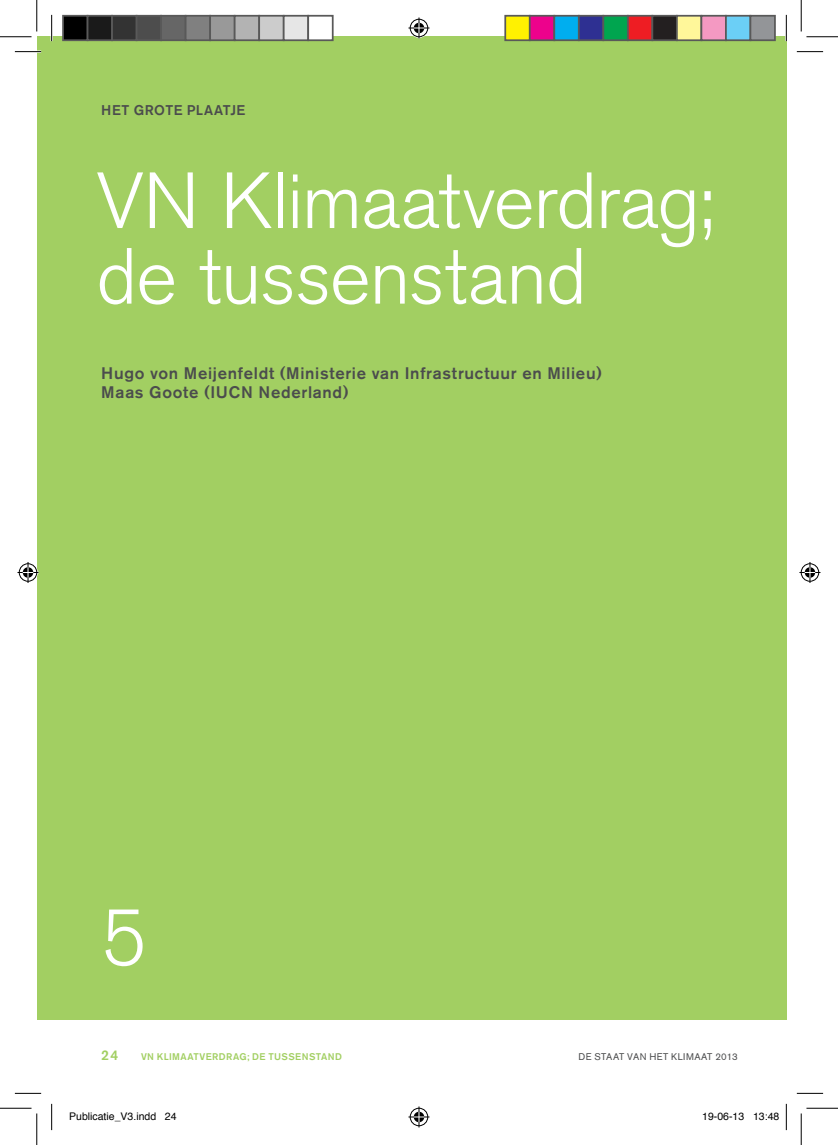
<style>
.page{position:relative;width:838px;height:1145px;background:#fff}
.page>*{position:absolute;margin:0;border:0;box-sizing:border-box;transform-origin:0 0}
.t1{font:300 78.75px/75.6px "Akzidenz Grotesk BQ";letter-spacing:-.015em;color:#fff}
.t2{font:500 16.62px/18.9px "Akzidenz Grotesk BQ";letter-spacing:.04em;color:#4b4c4d}
.t3{font:500 14px "Akzidenz Grotesk BQ";letter-spacing:.04em;color:#4b4c4d}
.t4{font:500 14px "Akzidenz Grotesk BQ";color:#a2cf62}
.t5{font:10.5px "Helvetica";color:#000}
.t6{font:500 9.62px "Akzidenz Grotesk BQ";letter-spacing:.045em;color:#a2cf62}
.t7{font:9.62px "Akzidenz Grotesk BQ";letter-spacing:.045em;color:#4b4c4d}
</style>
<div class="page">
<div style="left:37px;top:37px;width:749px;height:983px;background:#a2cf62"></div>
<hr style="left:15px;top:51px;width:26px;height:2px;background:#fff">
<hr style="left:51px;top:15px;width:2px;height:26px;background:#fff">
<hr style="left:785px;top:15px;width:2px;height:26px;background:#fff">
<svg style="left:15px;top:51px;width:26px;height:1px"></svg>
<svg style="left:796px;top:51px;width:27px;height:1px"></svg>
<svg style="left:15px;top:1093px;width:26px;height:1px"></svg>
<svg style="left:796px;top:1093px;width:27px;height:1px"></svg>
<svg style="left:51px;top:15px;width:1px;height:26px"></svg>
<svg style="left:51px;top:1104px;width:1px;height:26px"></svg>
<svg style="left:786px;top:15px;width:1px;height:26px"></svg>
<svg style="left:786px;top:1104px;width:1px;height:26px"></svg>
<hr style="left:0;top:36px;width:32px;height:1px;background:#000">
<hr style="left:806px;top:36px;width:31px;height:1px;background:#000">
<hr style="left:0;top:1108px;width:32px;height:1px;background:#000">
<hr style="left:806px;top:1108px;width:31px;height:1px;background:#000">
<hr style="left:36px;top:0;width:1px;height:31px;background:#000">
<hr style="left:36px;top:1113px;width:1px;height:32px;background:#000">
<hr style="left:800px;top:0;width:1px;height:31px;background:#000">
<hr style="left:800px;top:1113px;width:1px;height:32px;background:#000">
<svg style="left:408px;top:18px;width:21px;height:21px"></svg>
<svg style="left:408px;top:1106px;width:21px;height:21px"></svg>
<svg style="left:18px;top:562px;width:21px;height:21px"></svg>
<svg style="left:799px;top:562px;width:21px;height:21px"></svg>
<div style="left:63px;top:16px;width:25px;height:24px;background:#000"></div>
<div style="left:62px;top:15px;width:26px;height:26px;border:2px solid #595959"></div>
<div style="left:88px;top:16px;width:24px;height:24px;background:#1a1a1a"></div>
<div style="left:87px;top:15px;width:26px;height:26px;border:2px solid #595959"></div>
<div style="left:112px;top:16px;width:25px;height:24px;background:#333"></div>
<div style="left:111px;top:15px;width:26px;height:26px;border:2px solid #595959"></div>
<div style="left:137px;top:16px;width:24px;height:24px;background:#4d4d4d"></div>
<div style="left:136px;top:15px;width:26px;height:26px;border:2px solid #595959"></div>
<div style="left:161px;top:16px;width:25px;height:24px;background:#666"></div>
<div style="left:160px;top:15px;width:26px;height:26px;border:2px solid #595959"></div>
<div style="left:186px;top:16px;width:24px;height:24px;background:#808080"></div>
<div style="left:185px;top:15px;width:26px;height:26px;border:2px solid #595959"></div>
<div style="left:210px;top:16px;width:25px;height:24px;background:#999"></div>
<div style="left:209px;top:15px;width:26px;height:26px;border:2px solid #595959"></div>
<div style="left:235px;top:16px;width:24px;height:24px;background:#b3b3b3"></div>
<div style="left:234px;top:15px;width:26px;height:26px;border:2px solid #595959"></div>
<div style="left:259px;top:16px;width:25px;height:24px;background:#ccc"></div>
<div style="left:258px;top:15px;width:26px;height:26px;border:2px solid #595959"></div>
<div style="left:284px;top:16px;width:24px;height:24px;background:#e6e6e6"></div>
<div style="left:283px;top:15px;width:26px;height:26px;border:2px solid #595959"></div>
<div style="left:308px;top:16px;width:25px;height:24px;background:#fff"></div>
<div style="left:307px;top:15px;width:26px;height:26px;border:2px solid #595959"></div>
<div style="left:505px;top:16px;width:24px;height:24px;background:#fff101"></div>
<div style="left:504px;top:15px;width:26px;height:26px;border:2px solid #595959"></div>
<div style="left:529px;top:16px;width:25px;height:24px;background:#ed028c"></div>
<div style="left:529px;top:15px;width:26px;height:26px;border:2px solid #595959"></div>
<div style="left:554px;top:16px;width:24px;height:24px;background:#00aeef"></div>
<div style="left:553px;top:15px;width:26px;height:26px;border:2px solid #595959"></div>
<div style="left:578px;top:16px;width:25px;height:24px;background:#2e3092"></div>
<div style="left:578px;top:15px;width:26px;height:26px;border:2px solid #595959"></div>
<div style="left:603px;top:16px;width:24px;height:24px;background:#00a54f"></div>
<div style="left:602px;top:15px;width:26px;height:26px;border:2px solid #595959"></div>
<div style="left:627px;top:16px;width:25px;height:24px;background:#ee1d23"></div>
<div style="left:627px;top:15px;width:26px;height:26px;border:2px solid #595959"></div>
<div style="left:652px;top:16px;width:24px;height:24px;background:#231f20"></div>
<div style="left:651px;top:15px;width:26px;height:26px;border:2px solid #595959"></div>
<div style="left:676px;top:16px;width:25px;height:24px;background:#fff79a"></div>
<div style="left:676px;top:15px;width:26px;height:26px;border:2px solid #595959"></div>
<div style="left:701px;top:16px;width:24px;height:24px;background:#f499c2"></div>
<div style="left:700px;top:15px;width:26px;height:26px;border:2px solid #595959"></div>
<div style="left:725px;top:16px;width:25px;height:24px;background:#6bcff6"></div>
<div style="left:725px;top:15px;width:26px;height:26px;border:2px solid #595959"></div>
<div style="left:750px;top:16px;width:24px;height:24px;background:#939598"></div>
<div style="left:749px;top:15px;width:26px;height:26px;border:2px solid #595959"></div>
<p class="t3" style="left:101px;top:101px;width:145px">HET GROTE PLAATJE</p>
<h1 class="t1" style="left:96px;top:165px;width:619px">VN Klimaatverdrag; de tussenstand</h1>
<p class="t2" style="left:101px;top:364px;width:502px">Hugo von Meijenfeldt (Ministerie van Infrastructuur en Milieu)<br>Maas Goote (IUCN Nederland)</p>
<h1 class="t1" style="left:101px;top:902px;width:47px">5</h1>
<p class="t4" style="left:101px;top:1046px;width:18px">24</p>
<p class="t7" style="left:578px;top:1051px;width:161px">DE STAAT VAN HET KLIMAAT 2013</p>
<p class="t6" style="left:141px;top:1050px;width:30px">VN Klimaat</p>
<p class="t6" style="left:199px;top:1050px;width:14px">verdrag</p>
<p class="t6" style="left:247px;top:1050px;width:43px">; de tussenstand</p>
<p class="t5" style="left:69px;top:1108px;width:109px">Publicatie_V3.indd 24</p>
<p class="t5" style="left:702px;top:1108px;width:79px">19-06-13 13:48</p>
</div>
